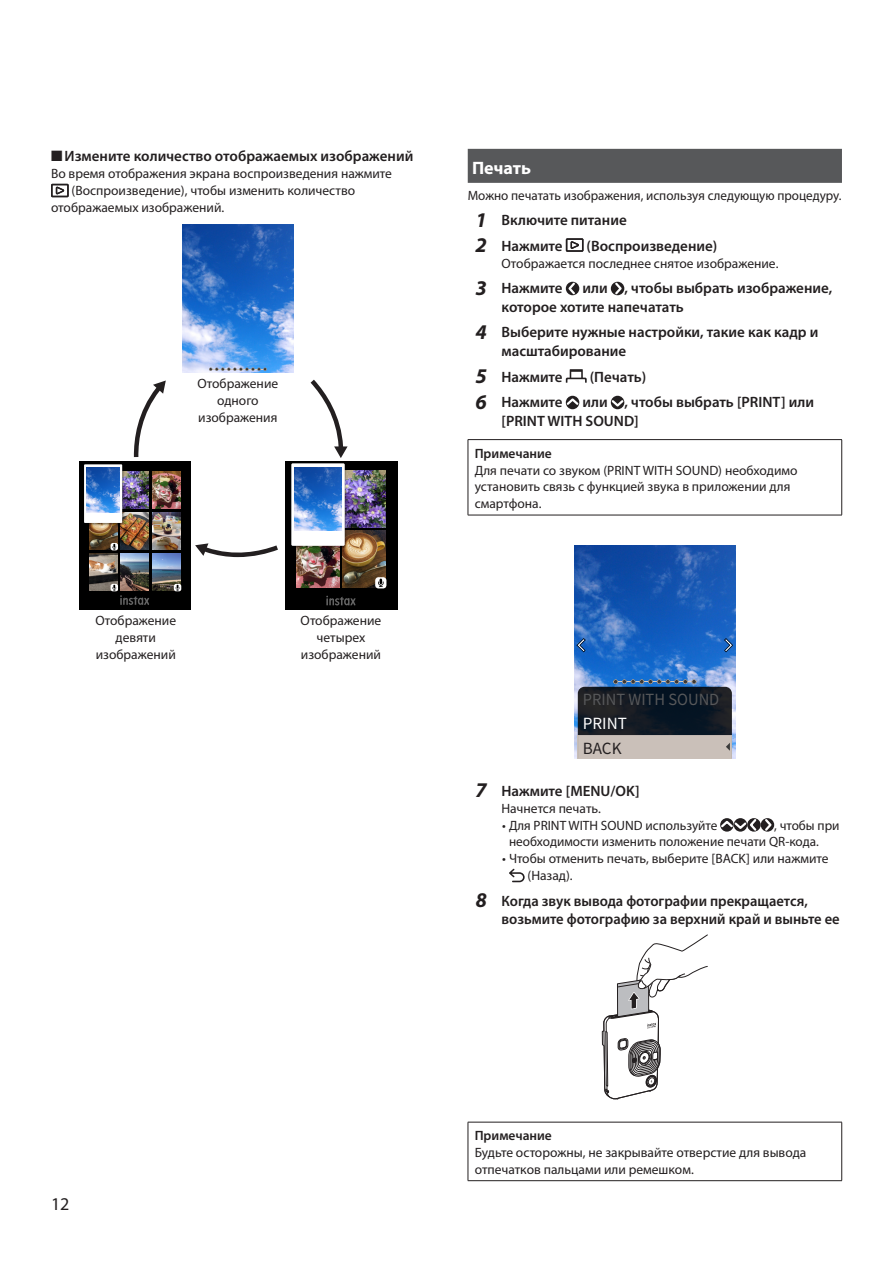
<style>
.page{position:relative;width:893px;height:1263px;background:#fff}
.page>*{position:absolute;margin:0;border:0;box-sizing:border-box;transform-origin:0 0}
.L1{font:700 18px "Myriad Pro";letter-spacing:-.005em;color:#fff}
.t1{font:18px "Myriad Pro";color:#231f20}
.t2{font:15.3px/24px "Noto Sans CJ Kjp";color:#57585a;scale:.96 1}
.t3{font:600 15px/18.8px "Myriad Pro";color:#231f20}
.JPBase{font:13.5px/16.8px "Myriad Pro";color:#231f20}
.Result{font:13.5px "Myriad Pro";color:#231f20}
.JPBase_Medium{font:600 13.5px "Myriad Pro";color:#231f20}
.s1{font-weight:700;font-style:italic;font-size:21px}
.s2{color:#fff}
.s3{color:#231f20}
</style>
<div class="page">
<svg style="left:51px;top:184px;width:18px;height:13px"></svg>
<img style="left:182px;top:224px;width:112px;height:148px">
<svg style="left:209px;top:368px;width:58px;height:3px"></svg>
<div style="left:79px;top:461px;width:111px;height:149px;background:#000"></div>
<img style="left:121px;top:512px;width:28px;height:37px">
<img style="left:125px;top:471px;width:24px;height:37px">
<img style="left:152px;top:471px;width:28px;height:37px">
<img style="left:89px;top:527px;width:28px;height:22px">
<svg style="left:111px;top:543px;width:7px;height:7px"></svg>
<svg style="left:112px;top:544px;width:4px;height:6px"></svg>
<img style="left:89px;top:465px;width:36px;height:62px">
<div style="left:84px;top:464px;width:38px;height:59px;background:#fff"></div>
<img style="left:86px;top:468px;width:34px;height:44px">
<img style="left:152px;top:553px;width:28px;height:37px">
<svg style="left:174px;top:584px;width:7px;height:7px"></svg>
<svg style="left:176px;top:585px;width:3px;height:6px"></svg>
<img style="left:89px;top:553px;width:28px;height:37px">
<div style="left:111px;top:584px;width:7px;height:7px;background:#fff;border-radius:2px"></div>
<svg style="left:112px;top:585px;width:37px;height:20px"></svg>
<img style="left:152px;top:512px;width:28px;height:37px">
<img style="left:121px;top:553px;width:28px;height:37px">
<div style="left:285px;top:461px;width:112px;height:149px;background:#000"></div>
<svg style="left:326px;top:596px;width:30px;height:9px"></svg>
<img style="left:343px;top:531px;width:42px;height:56px">
<div style="left:375px;top:577px;width:11px;height:11px;background:#fff;border-radius:3px"></div>
<svg style="left:378px;top:579px;width:6px;height:8px"></svg>
<img style="left:348px;top:471px;width:37px;height:56px">
<img style="left:297px;top:550px;width:42px;height:37px">
<img style="left:296px;top:470px;width:52px;height:80px">
<div style="left:291px;top:463px;width:54px;height:83px;background:#fff"></div>
<img style="left:294px;top:467px;width:48px;height:64px">
<svg style="left:195px;top:543px;width:83px;height:14px"></svg>
<svg style="left:134px;top:380px;width:32px;height:77px"></svg>
<svg style="left:311px;top:380px;width:37px;height:78px"></svg>
<div style="left:468px;top:149px;width:374px;height:34px;background:#57585a"></div>
<svg style="left:566px;top:238px;width:17px;height:14px"></svg>
<svg style="left:566px;top:282px;width:13px;height:13px"></svg>
<svg style="left:567px;top:282px;width:10px;height:13px"></svg>
<svg style="left:611px;top:282px;width:13px;height:13px"></svg>
<svg style="left:613px;top:282px;width:11px;height:13px"></svg>
<svg style="left:566px;top:369px;width:21px;height:14px"></svg>
<svg style="left:566px;top:396px;width:13px;height:13px"></svg>
<svg style="left:566px;top:396px;width:13px;height:11px"></svg>
<svg style="left:611px;top:396px;width:13px;height:13px"></svg>
<svg style="left:611px;top:398px;width:13px;height:10px"></svg>
<hr style="left:468px;top:439px;width:374px;height:1px;background:#231f20">
<hr style="left:468px;top:440px;width:1px;height:75px;background:#231f20">
<hr style="left:841px;top:440px;width:1px;height:75px;background:#231f20">
<hr style="left:468px;top:515px;width:374px;height:1px;background:#231f20">
<img style="left:574px;top:546px;width:161px;height:212px">
<svg style="left:724px;top:638px;width:9px;height:14px"></svg>
<svg style="left:577px;top:638px;width:9px;height:14px"></svg>
<svg style="left:578px;top:679px;width:154px;height:79px;background:#4f555f"></svg>
<svg style="left:720px;top:818px;width:53px;height:14px"></svg>
<svg style="left:509px;top:869px;width:16px;height:13px"></svg>
<svg style="left:602px;top:934px;width:106px;height:165px"></svg>
<hr style="left:468px;top:1122px;width:374px;height:1px;background:#231f20">
<hr style="left:468px;top:1122px;width:1px;height:58px;background:#231f20">
<hr style="left:841px;top:1122px;width:1px;height:58px;background:#231f20">
<hr style="left:468px;top:1180px;width:374px;height:1px;background:#231f20">
<p class="t3" style="left:51px;top:147px;width:364px">■Измените количество отображаемых изображений</p>
<p class="JPBase" style="left:51px;top:165px;width:342px">Во время отображения экрана воспроизведения нажмите</p>
<p class="JPBase" style="left:72px;top:182px;width:285px">(Воспроизведение), чтобы изменить количество</p>
<p class="JPBase" style="left:51px;top:199px;width:175px">отображаемых изображений.</p>
<p class="JPBase" style="left:197px;top:375px;width:82px;text-align:center">Отображение одного изображения</p>
<p class="JPBase" style="left:95px;top:612px;width:82px;text-align:center">Отображение девяти изображений</p>
<p class="JPBase" style="left:301px;top:612px;width:82px;text-align:center">Отображение четырех изображений</p>
<p class="L1" style="left:472px;top:156px;width:61px">Печать</p>
<p class="JPBase" style="left:468px;top:187px;width:375px">Можно печатать изображения, используя следующую процедуру.</p>
<p class="t3" style="left:476px;top:210px;width:153px"><span class="s1">1</span> Включите питание</p>
<p class="t3" style="left:476px;top:236px;width:89px"><span class="s1">2</span> Нажмите</p>
<p class="t3" style="left:587px;top:236px;width:132px">(Воспроизведение)</p>
<p class="Result" style="left:501px;top:255px;width:279px">Отображается последнее снятое изображение.</p>
<p class="t3" style="left:476px;top:278px;width:89px"><span class="s1">3</span> Нажмите</p>
<p class="t3" style="left:501px;top:278px;width:332px;text-indent:81px">или , чтобы выбрать изображение, которое хотите напечатать</p>
<p class="t3" style="left:501px;top:323px;width:318px;text-indent:-26px"><span class="s1">4</span> Выберите нужные настройки, такие как кадр и масштабирование</p>
<p class="t3" style="left:476px;top:367px;width:89px"><span class="s1">5</span> Нажмите</p>
<p class="t3" style="left:590px;top:367px;width:58px">(Печать)</p>
<p class="t3" style="left:476px;top:392px;width:89px"><span class="s1">6</span> Нажмите</p>
<p class="t3" style="left:501px;top:392px;width:314px;text-indent:81px">или , чтобы выбрать [PRINT] или [PRINT WITH SOUND]</p>
<p class="JPBase_Medium" style="left:475px;top:444px;width:79px">Примечание</p>
<p class="JPBase" style="left:475px;top:461px;width:324px">Для печати со звуком (PRINT WITH SOUND) необходимо установить связь с функцией звука в приложении для смартфона.</p>
<p class="t2" style="left:583px;top:688px;width:144px">PRINT WITH SOUND<br><span class="s2">PRINT<br></span><span class="s3">BACK</span></p>
<p class="t3" style="left:476px;top:781px;width:166px"><span class="s1">7</span> Нажмите [MENU/OK]</p>
<p class="Result" style="left:501px;top:800px;width:101px">Начнется печать.</p>
<p class="JPBase" style="left:502px;top:816px;width:217px">• Для PRINT WITH SOUND используйте</p>
<p class="JPBase" style="left:509px;top:816px;width:332px;text-indent:265px">, чтобы при необходимости изменить положение печати QR-кода.</p>
<p class="JPBase" style="left:527px;top:850px;width:303px;text-indent:-25px">• Чтобы отменить печать, выберите [BACK] или нажмите (Назад).</p>
<p class="t3" style="left:501px;top:891px;width:340px;text-indent:-26px"><span class="s1">8</span> Когда звук вывода фотографии прекращается, возьмите фотографию за верхний край и выньте ее</p>
<h1 class="t1" style="left:51px;top:1193px;width:20px">12</h1>
<p class="JPBase_Medium" style="left:475px;top:1127px;width:79px">Примечание</p>
<p class="JPBase" style="left:475px;top:1144px;width:333px">Будьте осторожны, не закрывайте отверстие для вывода отпечатков пальцами или ремешком.</p>
</div>
